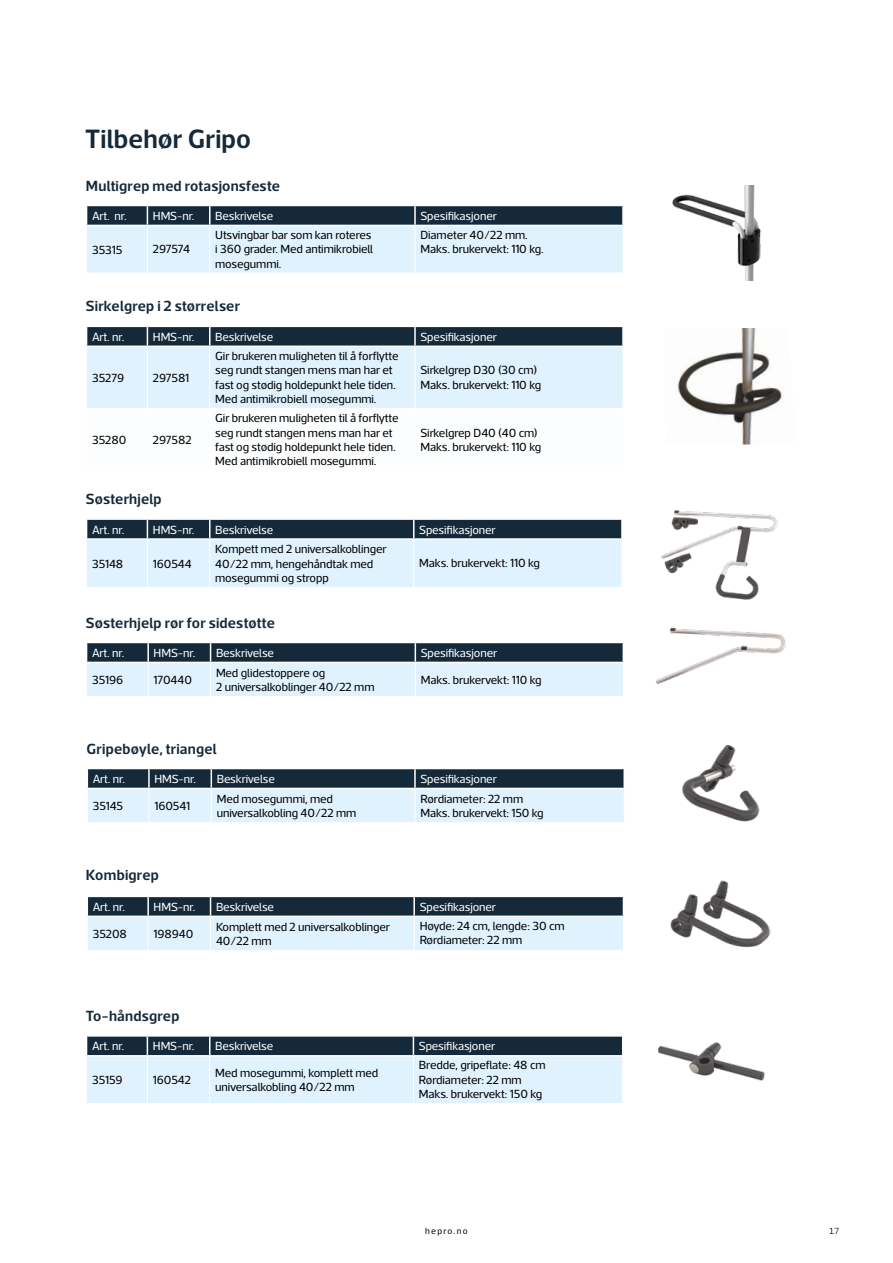
<style>
.page{position:relative;width:893px;height:1263px;background:#fff}
.page>*{position:absolute;margin:0;border:0;box-sizing:border-box;transform-origin:0 0}
.t1{font:600 27px "Acto";letter-spacing:.005em;color:#142939}
.t2{font:600 15px "Acto";letter-spacing:.015em;color:#142939}
.t3{font:12px/14.4px "Acto";letter-spacing:-.01em;color:#000}
.t4{font:12px "Acto";letter-spacing:-.01em;color:#fff}
.t5{font:9px "Acto";letter-spacing:.13em;color:#000}
.t6{font:300 9px "Acto";color:#000}
</style>
<div class="page">
<svg style="left:86px;top:205px;width:537px;height:68px;background:#a9bbc7"></svg>
<hr style="left:86px;top:225px;width:61px;height:1px;background:#fff">
<hr style="left:147px;top:225px;width:63px;height:1px;background:#fff">
<hr style="left:210px;top:225px;width:205px;height:1px;background:#fff">
<hr style="left:415px;top:225px;width:209px;height:1px;background:#fff">
<svg style="left:86px;top:326px;width:537px;height:82px;background:#b2c5d0"></svg>
<hr style="left:86px;top:346px;width:61px;height:1px;background:#fff">
<hr style="left:147px;top:346px;width:63px;height:1px;background:#fff">
<hr style="left:210px;top:346px;width:205px;height:1px;background:#fff">
<hr style="left:415px;top:346px;width:209px;height:1px;background:#fff">
<img style="left:677px;top:328px;width:105px;height:116px">
<svg style="left:86px;top:519px;width:536px;height:68px;background:#a9bcc8"></svg>
<hr style="left:86px;top:538px;width:61px;height:2px;background:#fff">
<hr style="left:147px;top:538px;width:63px;height:2px;background:#fff">
<hr style="left:210px;top:538px;width:204px;height:2px;background:#fff">
<hr style="left:414px;top:538px;width:209px;height:2px;background:#fff">
<svg style="left:86px;top:642px;width:538px;height:54px;background:#99acb9"></svg>
<hr style="left:86px;top:663px;width:1px;height:33px;background:#fff">
<hr style="left:86px;top:662px;width:62px;height:1px;background:#fff">
<hr style="left:148px;top:662px;width:63px;height:1px;background:#fff">
<hr style="left:211px;top:662px;width:204px;height:1px;background:#fff">
<hr style="left:415px;top:662px;width:209px;height:1px;background:#fff">
<hr style="left:148px;top:663px;width:1px;height:33px;background:#fff">
<hr style="left:210px;top:663px;width:1px;height:33px;background:#fff">
<hr style="left:415px;top:663px;width:1px;height:33px;background:#fff">
<hr style="left:623px;top:663px;width:1px;height:33px;background:#fff">
<img style="left:661px;top:510px;width:117px;height:90px">
<img style="left:656px;top:627px;width:130px;height:58px">
<svg style="left:87px;top:768px;width:538px;height:54px;background:#9aadb9"></svg>
<hr style="left:87px;top:788px;width:62px;height:1px;background:#fff">
<hr style="left:149px;top:788px;width:62px;height:1px;background:#fff">
<hr style="left:211px;top:788px;width:204px;height:1px;background:#fff">
<hr style="left:415px;top:788px;width:210px;height:1px;background:#fff">
<svg style="left:88px;top:897px;width:535px;height:52px;background:#97abb7"></svg>
<hr style="left:87px;top:915px;width:61px;height:2px;background:#fff">
<hr style="left:148px;top:915px;width:63px;height:2px;background:#fff">
<hr style="left:211px;top:915px;width:203px;height:2px;background:#fff">
<hr style="left:414px;top:915px;width:210px;height:2px;background:#fff">
<div style="left:85px;top:894px;width:541px;height:58px;border:2px solid #fff"></div>
<img style="left:682px;top:744px;width:78px;height:78px">
<img style="left:670px;top:880px;width:101px;height:68px">
<svg style="left:86px;top:1036px;width:537px;height:67px;background:#a8bbc7"></svg>
<hr style="left:86px;top:1055px;width:61px;height:1px;background:#fff">
<hr style="left:147px;top:1055px;width:63px;height:1px;background:#fff">
<hr style="left:210px;top:1055px;width:203px;height:1px;background:#fff">
<hr style="left:413px;top:1055px;width:210px;height:1px;background:#fff">
<img style="left:658px;top:1042px;width:107px;height:39px">
<img style="left:672px;top:185px;width:89px;height:95px">
<h1 class="t1" style="left:85px;top:122px;width:168px">Tilbehør Gripo</h1>
<p class="t2" style="left:86px;top:177px;width:196px">Multigrep med rotasjonsfeste</p>
<p class="t4" style="left:92px;top:209px;width:36px">Art. nr.</p>
<p class="t4" style="left:153px;top:209px;width:43px">HMS-nr.</p>
<p class="t4" style="left:215px;top:209px;width:60px">Beskrivelse</p>
<p class="t4" style="left:420px;top:209px;width:78px">Spesifikasjoner</p>
<p class="t3" style="left:92px;top:242px;width:32px">35315</p>
<p class="t3" style="left:153px;top:242px;width:39px">297574</p>
<p class="t3" style="left:215px;top:228px;width:160px">Utsvingbar bar som kan roteres i 360 grader. Med antimikrobiell mosegummi.</p>
<p class="t3" style="left:420px;top:228px;width:125px">Diameter 40/22 mm.<br>Maks. brukervekt: 110 kg.</p>
<p class="t2" style="left:86px;top:296px;width:156px">Sirkelgrep i 2 størrelser</p>
<p class="t4" style="left:92px;top:330px;width:34px">Art. nr.</p>
<p class="t4" style="left:153px;top:330px;width:43px">HMS-nr.</p>
<p class="t4" style="left:215px;top:330px;width:60px">Beskrivelse</p>
<p class="t4" style="left:420px;top:330px;width:78px">Spesifikasjoner</p>
<p class="t3" style="left:92px;top:370px;width:34px">35279</p>
<p class="t3" style="left:153px;top:370px;width:38px">297581</p>
<p class="t3" style="left:215px;top:348px;width:185px">Gir brukeren muligheten til å forflytte seg rundt stangen mens man har et fast og stødig holdepunkt hele tiden.<br>Med antimikrobiell mosegummi.</p>
<p class="t3" style="left:420px;top:363px;width:122px">Sirkelgrep D30 (30 cm)<br>Maks. brukervekt: 110 kg</p>
<p class="t3" style="left:92px;top:433px;width:36px">35280</p>
<p class="t3" style="left:153px;top:432px;width:40px">297582</p>
<p class="t2" style="left:86px;top:490px;width:77px">Søsterhjelp</p>
<p class="t3" style="left:215px;top:411px;width:185px">Gir brukeren muligheten til å forflytte seg rundt stangen mens man har et fast og stødig holdepunkt hele tiden.<br>Med antimikrobiell mosegummi.</p>
<p class="t3" style="left:420px;top:425px;width:122px">Sirkelgrep D40 (40 cm)<br>Maks. brukervekt: 110 kg</p>
<p class="t4" style="left:92px;top:522px;width:34px">Art. nr.</p>
<p class="t4" style="left:153px;top:522px;width:43px">HMS-nr.</p>
<p class="t4" style="left:215px;top:522px;width:60px">Beskrivelse</p>
<p class="t4" style="left:419px;top:522px;width:78px">Spesifikasjoner</p>
<p class="t3" style="left:92px;top:556px;width:33px">35148</p>
<p class="t3" style="left:153px;top:556px;width:40px">160544</p>
<p class="t3" style="left:215px;top:542px;width:173px">Kompett med 2 universalkoblinger<br>40/22 mm, hengehåndtak med mosegummi og stropp</p>
<p class="t3" style="left:419px;top:556px;width:122px">Maks. brukervekt: 110 kg</p>
<p class="t2" style="left:86px;top:614px;width:191px">Søsterhjelp rør for sidestøtte</p>
<p class="t4" style="left:92px;top:646px;width:34px">Art. nr.</p>
<p class="t4" style="left:154px;top:646px;width:43px">HMS-nr.</p>
<p class="t4" style="left:216px;top:646px;width:60px">Beskrivelse</p>
<p class="t4" style="left:421px;top:646px;width:78px">Spesifikasjoner</p>
<p class="t3" style="left:92px;top:673px;width:33px">35196</p>
<p class="t3" style="left:154px;top:673px;width:40px">170440</p>
<p class="t3" style="left:216px;top:665px;width:160px">Med glidestoppere og<br>2 universalkoblinger 40/22 mm</p>
<p class="t3" style="left:421px;top:672px;width:122px">Maks. brukervekt: 110 kg</p>
<p class="t2" style="left:87px;top:740px;width:132px">Gripebøyle, triangel</p>
<p class="t4" style="left:93px;top:772px;width:34px">Art. nr.</p>
<p class="t4" style="left:154px;top:772px;width:43px">HMS-nr.</p>
<p class="t4" style="left:217px;top:772px;width:60px">Beskrivelse</p>
<p class="t4" style="left:420px;top:772px;width:78px">Spesifikasjoner</p>
<p class="t3" style="left:93px;top:799px;width:32px">35145</p>
<p class="t3" style="left:154px;top:799px;width:37px">160541</p>
<p class="t3" style="left:217px;top:791px;width:141px">Med mosegummi, med universalkobling 40/22 mm</p>
<p class="t3" style="left:420px;top:791px;width:125px">Rørdiameter: 22 mm<br>Maks. brukervekt: 150 kg</p>
<p class="t2" style="left:86px;top:866px;width:75px">Kombigrep</p>
<p class="t4" style="left:93px;top:900px;width:34px">Art. nr.</p>
<p class="t4" style="left:154px;top:900px;width:43px">HMS-nr.</p>
<p class="t4" style="left:216px;top:900px;width:60px">Beskrivelse</p>
<p class="t4" style="left:420px;top:900px;width:78px">Spesifikasjoner</p>
<p class="t3" style="left:93px;top:926px;width:36px">35208</p>
<p class="t3" style="left:154px;top:926px;width:41px">198940</p>
<p class="t3" style="left:216px;top:919px;width:176px">Komplett med 2 universalkoblinger<br>40/22 mm</p>
<p class="t3" style="left:420px;top:918px;width:146px">Høyde: 24 cm, lengde: 30 cm<br>Rørdiameter: 22 mm</p>
<p class="t2" style="left:86px;top:1007px;width:95px">To-håndsgrep</p>
<p class="t4" style="left:92px;top:1039px;width:34px">Art. nr.</p>
<p class="t4" style="left:153px;top:1039px;width:43px">HMS-nr.</p>
<p class="t4" style="left:215px;top:1039px;width:60px">Beskrivelse</p>
<p class="t4" style="left:419px;top:1039px;width:78px">Spesifikasjoner</p>
<p class="t3" style="left:92px;top:1073px;width:32px">35159</p>
<p class="t3" style="left:153px;top:1073px;width:40px">160542</p>
<p class="t3" style="left:215px;top:1065px;width:165px">Med mosegummi, komplett med universalkobling 40/22 mm</p>
<p class="t3" style="left:419px;top:1058px;width:128px">Bredde, gripeflate: 48 cm<br>Rørdiameter: 22 mm<br>Maks. brukervekt: 150 kg</p>
<p class="t5" style="left:425px;top:1226px;width:44px">hepro.no</p>
<p class="t6" style="left:829px;top:1225px;width:12px">17</p>
</div>
